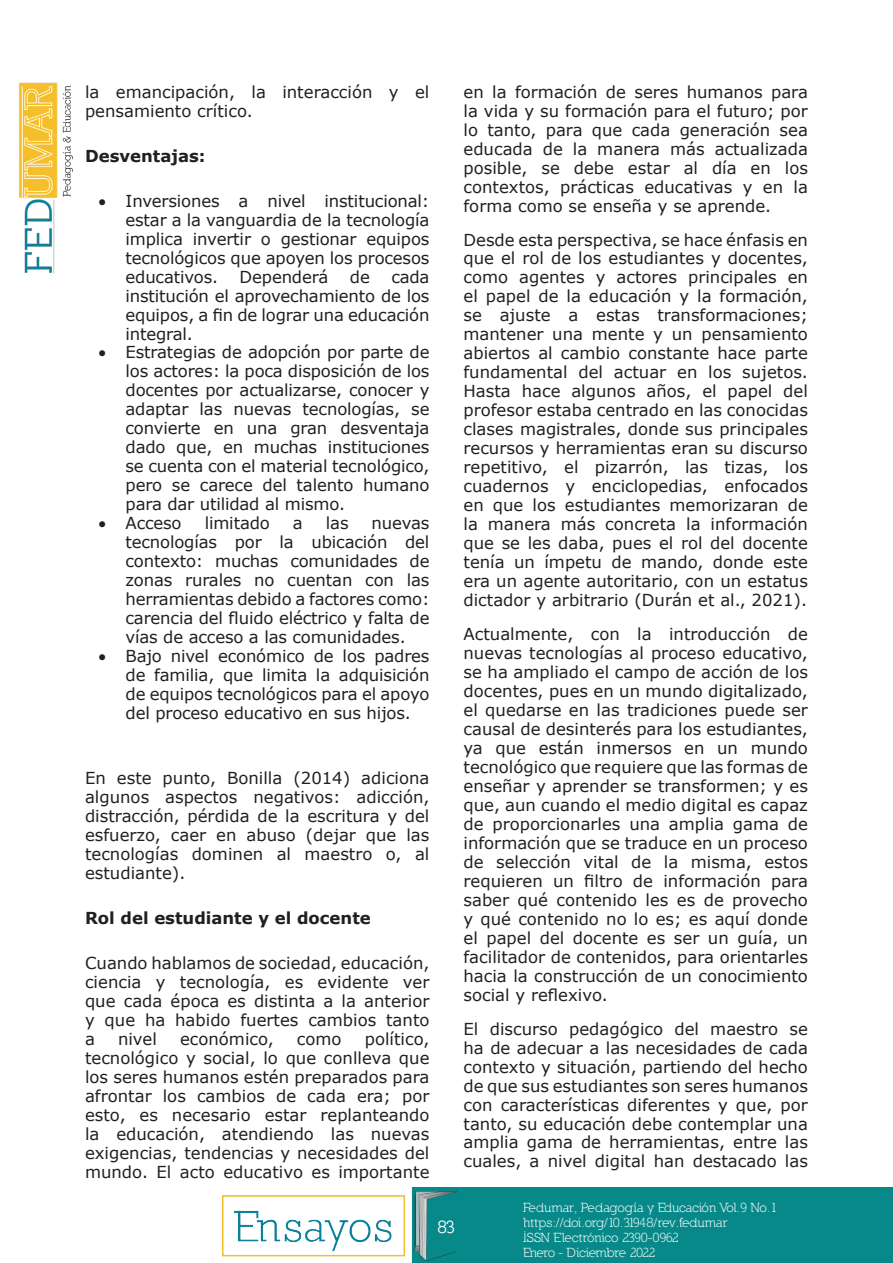
<style>
.page{position:relative;width:893px;height:1263px;background:#fff}
.page>*{position:absolute;margin:0;border:0;box-sizing:border-box;transform-origin:0 0}
.t1{font:700 18px "Nilland";color:#fff}
.t2{font:16.5px/18.9px "Verdana";color:#231f20;text-align:justify}
.t3{font:700 16.5px "Verdana";color:#231f20}
.t4{font:13.5px/15px "Nilland";letter-spacing:-.035em;color:#fff}
</style>
<div class="page">
<img style="left:222px;top:1188px;width:671px;height:75px">
<img style="left:19px;top:82px;width:54px;height:192px">
<p class="t2" style="left:85px;top:82px;width:346px">la emancipación, la interacción y el pensamiento crítico.</p>
<p class="t3" style="left:85px;top:144px;width:122px">Desventajas:</p>
<p class="t2" style="left:126px;top:191px;width:305px;text-indent:-27px">• Inversiones a nivel institucional: estar a la vanguardia de la tecnología implica invertir o gestionar equipos tecnológicos que apoyen los procesos educativos.</p>
<p class="t2" style="left:240px;top:267px;width:90px">Dependerá</p>
<p class="t2" style="left:350px;top:267px;width:21px">de</p>
<p class="t2" style="left:126px;top:267px;width:305px;text-indent:266px">cada institución el aprovechamiento de los equipos, a fin de lograr una educación integral.</p>
<p class="t2" style="left:126px;top:343px;width:305px;text-indent:-27px">• Estrategias de adopción por parte de los actores: la poca disposición de los docentes por actualizarse, conocer y adaptar las nuevas tecnologías, se convierte en una gran desventaja dado que, en muchas instituciones se cuenta con el material tecnológico, pero se carece del talento humano para dar utilidad al mismo.</p>
<p class="t2" style="left:99px;top:514px;width:85px">• Acceso</p>
<p class="t2" style="left:205px;top:514px;width:67px">limitado</p>
<p class="t2" style="left:293px;top:514px;width:11px">a</p>
<p class="t2" style="left:326px;top:514px;width:24px">las</p>
<p class="t2" style="left:126px;top:514px;width:305px;text-indent:246px">nuevas tecnologías por la ubicación del contexto: muchas comunidades de zonas rurales no cuentan con las herramientas debido a factores como: carencia del fluido eléctrico y falta de vías de acceso a las comunidades.</p>
<p class="t2" style="left:126px;top:646px;width:305px;text-indent:-27px">• Bajo nivel económico de los padres de familia, que limita la adquisición de equipos tecnológicos para el apoyo del proceso educativo en sus hijos.</p>
<p class="t2" style="left:85px;top:768px;width:346px">En este punto, Bonilla (2014) adiciona algunos aspectos negativos: adicción, distracción, pérdida de la escritura y del esfuerzo, caer en abuso (dejar que las tecnologías dominen al maestro o, al estudiante).</p>
<p class="t3" style="left:85px;top:906px;width:287px">Rol del estudiante y el docente</p>
<p class="t2" style="left:85px;top:953px;width:346px">Cuando hablamos de sociedad, educación, ciencia y tecnología, es evidente ver que cada época es distinta a la anterior y que ha habido fuertes cambios tanto a</p>
<p class="t2" style="left:85px;top:1029px;width:346px;text-indent:280px">político, tecnológico y social, lo que conlleva que los seres humanos estén preparados para afrontar los cambios de cada era; por esto, es necesario estar replanteando la educación, atendiendo las nuevas exigencias, tendencias y necesidades del mundo. El acto educativo es importante</p>
<p class="t2" style="left:118px;top:1029px;width:40px">nivel</p>
<p class="t2" style="left:180px;top:1029px;width:95px">económico,</p>
<p class="t2" style="left:297px;top:1029px;width:46px">como</p>
<p class="t1" style="left:438px;top:1216px;width:19px">83</p>
<p class="t2" style="left:463px;top:82px;width:346px">en la formación de seres humanos para la vida y su formación para el futuro; por lo tanto, para que cada generación sea educada de la manera más actualizada posible, se debe estar al día en los contextos, prácticas educativas y en la forma como se enseña y se aprende.</p>
<p class="t2" style="left:463px;top:230px;width:346px">Desde esta perspectiva, se hace énfasis en que el rol de los estudiantes y docentes, como agentes y actores principales en el papel de la educación y la formación, se ajuste a estas transformaciones; mantener una mente y un pensamiento abiertos al cambio constante hace parte fundamental del actuar en los sujetos.<br>Hasta hace algunos años, el papel del profesor estaba centrado en las conocidas clases magistrales, donde sus principales recursos y herramientas eran su discurso repetitivo, el pizarrón, las tizas, los cuadernos y enciclopedias, enfocados en que los estudiantes memorizaran de la manera más concreta la información que se les daba, pues el rol del docente tenía un ímpetu de mando, donde este era un agente autoritario, con un estatus dictador y arbitrario (Durán et al., 2021).</p>
<p class="t2" style="left:463px;top:624px;width:346px">Actualmente, con la introducción de nuevas tecnologías al proceso educativo, se ha ampliado el campo de acción de los docentes, pues en un mundo digitalizado, el quedarse en las tradiciones puede ser causal de desinterés para los estudiantes, ya que están inmersos en un mundo tecnológico que requiere que las formas de enseñar y aprender se transformen; y es que, aun cuando el medio digital es capaz de proporcionarles una amplia gama de información que se traduce en un proceso de selección vital de la misma, estos requieren un filtro de información para saber qué contenido les es de provecho y qué contenido no lo es; es aquí donde el papel del docente es ser un guía, un facilitador de contenidos, para orientarles hacia la construcción de un conocimiento social y reflexivo.</p>
<p class="t2" style="left:463px;top:1019px;width:346px">El discurso pedagógico del maestro se ha de adecuar a las necesidades de cada contexto y situación, partiendo del hecho de que sus estudiantes son seres humanos con características diferentes y que, por tanto, su educación debe contemplar una amplia gama de herramientas, entre las cuales, a nivel digital han destacado las</p>
<p class="t4" style="left:523px;top:1200px;width:256px">Fedumar, Pedagogía y Educación Vol.9 No.1 https://doi.org/10.31948/rev.fedumar<br>ISSN Electrónico 2390-0962<br>Enero - Diciembre 2022</p>
</div>
